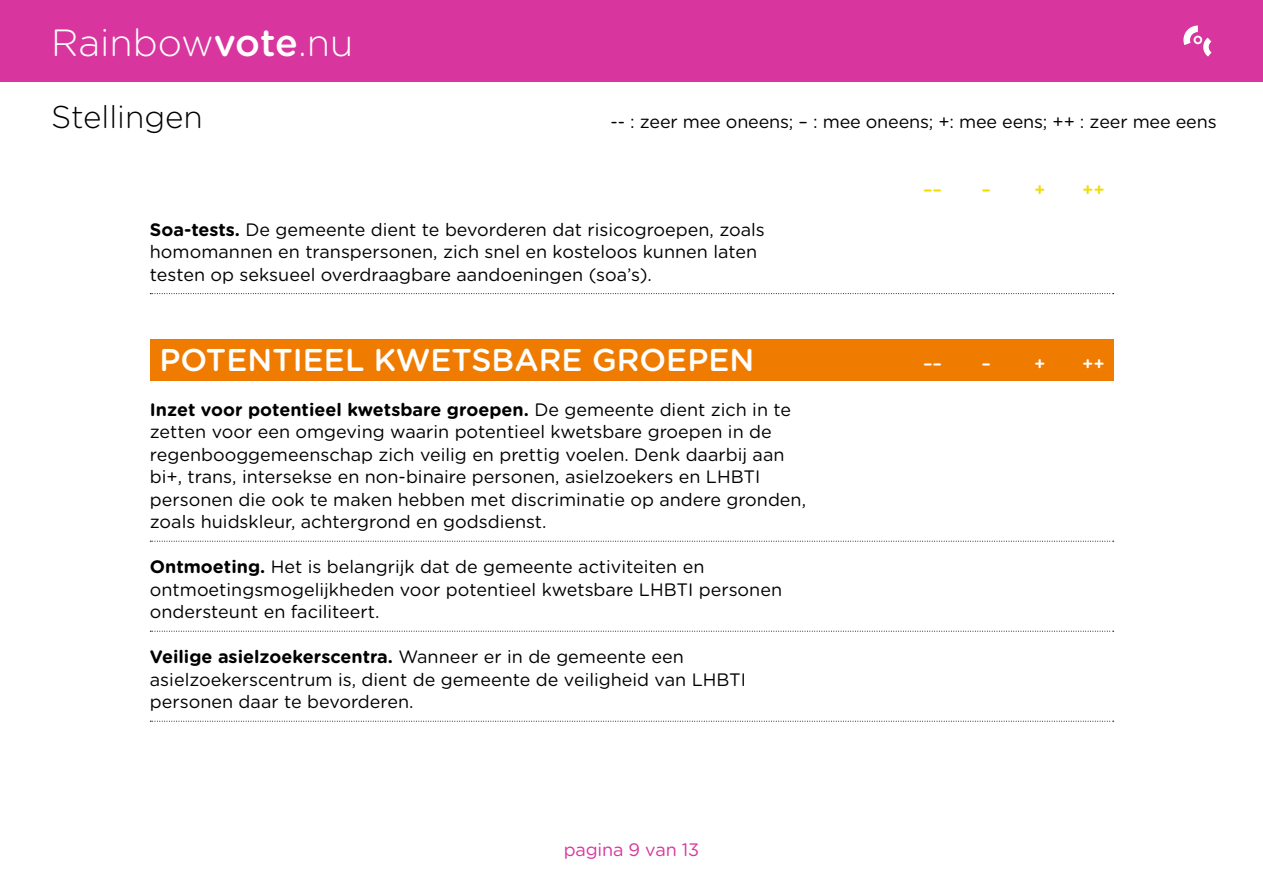
<style>
.page{position:relative;width:1263px;height:893px;background:#fff}
.page>*{position:absolute;margin:0;border:0;box-sizing:border-box;transform-origin:0 0}
.t1{font:300 37.95px "Gotham Rounded";color:#fff}
.t2{font:500 31.5px "Gotham Rounded";color:#fff}
.t3{font:300 31.5px "Gotham Rounded";color:#000}
.t4{font:18px/22.5px "Gotham Rounded";color:#000}
.t5{font:18px "Gotham Rounded";letter-spacing:-.01em;color:#d8369e}
.t6{font:500 18px "Gotham Rounded";color:#fff}
.t7{font:500 18px "Gotham Rounded";color:#f1dd00}
.s1{font-weight:500}
.s2{font-weight:700}
</style>
<div class="page">
<div style="left:150px;top:339px;width:963px;height:42px;background:#ef7c00"></div>
<svg style="left:150px;top:293px;width:964px;height:1px"></svg>
<svg style="left:150px;top:541px;width:964px;height:1px"></svg>
<svg style="left:150px;top:631px;width:964px;height:1px"></svg>
<svg style="left:150px;top:721px;width:964px;height:1px"></svg>
<div style="left:0;top:0;width:1263px;height:82px;background:#d8369e"></div>
<svg style="left:1183px;top:26px;width:29px;height:31px"></svg>
<h1 class="t1" style="left:51px;top:17px;width:304px">Rainbow<span class="s1">vote</span>.nu</h1>
<h2 class="t3" style="left:51px;top:95px;width:153px">Stellingen</h2>
<p class="t4" style="left:610px;top:109px;width:608px">-- : zeer mee oneens; – : mee oneens; +: mee eens; ++ : zeer mee eens</p>
<p class="t7" style="left:923px;top:177px;width:21px">––</p>
<p class="t7" style="left:981px;top:177px;width:11px">–</p>
<p class="t7" style="left:1034px;top:177px;width:13px">+</p>
<p class="t7" style="left:1082px;top:177px;width:24px">++</p>
<p class="t4" style="left:150px;top:217px;width:616px"><span class="s2">Soa-tests.</span> De gemeente dient te bevorderen dat risicogroepen, zoals homomannen en transpersonen, zich snel en kosteloos kunnen laten testen op seksueel overdraagbare aandoeningen (soa’s).</p>
<h2 class="t2" style="left:159px;top:337px;width:597px">POTENTIEEL KWETSBARE GROEPEN</h2>
<p class="t4" style="left:150px;top:397px;width:658px"><span class="s2">Inzet voor potentieel kwetsbare groepen.</span> De gemeente dient zich in te zetten voor een omgeving waarin potentieel kwetsbare groepen in de regenbooggemeenschap zich veilig en prettig voelen. Denk daarbij aan bi+, trans, intersekse en non-binaire personen, asielzoekers en LHBTI personen die ook te maken hebben met discriminatie op andere gronden, zoals huidskleur, achtergrond en godsdienst.</p>
<p class="t4" style="left:150px;top:555px;width:634px"><span class="s2">Ontmoeting.</span> Het is belangrijk dat de gemeente activiteiten en ontmoetingsmogelijkheden voor potentieel kwetsbare LHBTI personen ondersteunt en faciliteert.</p>
<p class="t4" style="left:150px;top:645px;width:598px"><span class="s2">Veilige asielzoekerscentra.</span> Wanneer er in de gemeente een asielzoekerscentrum is, dient de gemeente de veiligheid van LHBTI personen daar te bevorderen.</p>
<p class="t5" style="left:564px;top:837px;width:137px">pagina 9 van 13</p>
<p class="t6" style="left:923px;top:351px;width:21px">––</p>
<p class="t6" style="left:981px;top:351px;width:11px">–</p>
<p class="t6" style="left:1034px;top:351px;width:13px">+</p>
<p class="t6" style="left:1082px;top:351px;width:24px">++</p>
</div>
